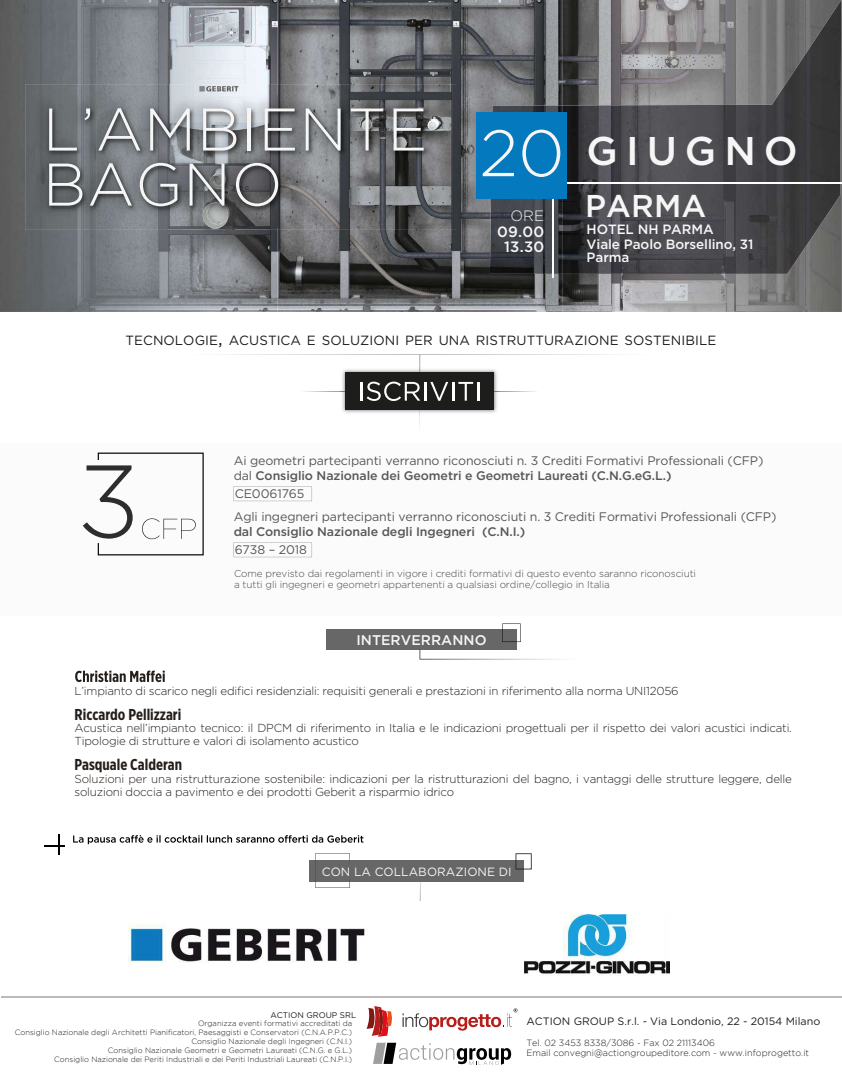
<style>
.page{position:relative;width:842px;height:1081px;background:#fff}
.page>*{position:absolute;margin:0;border:0;box-sizing:border-box;transform-origin:0 0}
.t1{font:300 102.8px "Gotham";color:#2e2d2c}
.t2{font:300 65.4px "Gotham";color:#f6f6f6}
.t3{font:300 60px/55px "Gotham";letter-spacing:.015em;color:#f6f6f6}
.t4{font:500 40px "Gotham";letter-spacing:.2em;color:#f6f6f6}
.t5{font:500 31.4px "Gotham";letter-spacing:.005em;color:#f6f6f6}
.t6{font:700 15.8px "Gotham X Narrow";color:#241e1b}
.t7{font:500 14.9px/15.8px "Gotham";letter-spacing:.015em;color:#f6f6f6;text-align:center}
.t8{font:300 14.9px "Gotham";color:#f6f6f6}
.t9{font:500 14px "Gotham";letter-spacing:.005em;color:#f6f6f6}
.t10{font:500 13.5px/14.6px "Gotham";letter-spacing:-.01em;color:#f6f6f6}
.t11{font:13.3px "Gotham";letter-spacing:.005em;color:#1d1d1b}
.t12{font:12.4px/14.9px "Gotham";letter-spacing:-.01em;color:#575756}
.t13{font:500 12.4px "Gotham";letter-spacing:-.01em;color:#575756}
.t14{font:12px "Gotham";letter-spacing:.005em;color:#f6f6f6}
.t15{font:300 11.6px/12.6px "Gotham";letter-spacing:-.02em;color:#241e1b}
.t16{font:10.7px "Gotham Rounded";color:#1e1e1c}
.t17{font:300 10px/11px "Gotham";letter-spacing:-.01em;color:#4a4949}
.t18{font:300 9px/10.3px "Gotham";color:#1e1e1c}
.t19{font:8.2px "Gotham Rounded";color:#1e1e1c}
.t20{font:300 7.7px/8.8px "Gotham";color:#1e1e1c;text-align:right}
.s1{font-size:19px}
.s2{font-weight:500}
</style>
<div class="page">
<hr style="left:1px;top:996px;width:841px;height:1px;background:#b9b9b9">
<svg style="left:225px;top:354px;width:389px;height:72px"></svg>
<svg style="left:367px;top:1006px;width:25px;height:30px"></svg>
<svg style="left:402px;top:1008px;width:116px;height:22px"></svg>
<svg style="left:373px;top:1042px;width:138px;height:22px"></svg>
<img style="left:0;top:0;width:842px;height:312px">
<img style="left:563px;top:274px;width:278px;height:38px">
<img style="left:25px;top:84px;width:431px;height:146px">
<img style="left:39px;top:95px;width:417px;height:132px">
<img style="left:490px;top:105px;width:73px;height:169px">
<img style="left:841px;top:0;width:1px;height:31px">
<img style="left:563px;top:0;width:278px;height:274px">
<hr style="left:567px;top:182px;width:275px;height:1px;background:#fff">
<hr style="left:552px;top:199px;width:1px;height:78px;background:#fff">
<div style="left:476px;top:112px;width:91px;height:87px;background:#0479bd"></div>
<svg style="left:75px;top:670px;width:90px;height:12px"></svg>
<div style="left:326px;top:629px;width:191px;height:20px;background:#676767"></div>
<svg style="left:502px;top:623px;width:19px;height:19px"></svg>
<svg style="left:420px;top:649px;width:110px;height:10px"></svg>
<div style="left:0;top:443px;width:842px;height:172px;background:#fbfbfb"></div>
<svg style="left:98px;top:452px;width:106px;height:103px"></svg>
<svg style="left:73px;top:835px;width:290px;height:9px"></svg>
<svg style="left:44px;top:834px;width:21px;height:21px"></svg>
<svg style="left:420px;top:881px;width:1px;height:19px"></svg>
<div style="left:309px;top:860px;width:215px;height:21px;background:#676767"></div>
<svg style="left:515px;top:853px;width:17px;height:16px"></svg>
<svg style="left:315px;top:853px;width:35px;height:34px"></svg>
<img style="left:128px;top:924px;width:237px;height:39px">
<img style="left:524px;top:914px;width:145px;height:61px">
<svg style="left:234px;top:486px;width:78px;height:15px"></svg>
<svg style="left:234px;top:542px;width:78px;height:15px"></svg>
<h3 class="t3" style="left:43px;top:100px;width:386px">L’AMBIENTE<br>BAGNO</h3>
<h2 class="t2" style="left:479px;top:112px;width:87px">20</h2>
<p class="t8" style="left:510px;top:206px;width:35px">ORE</p>
<p class="t7" style="left:497px;top:223px;width:49px">09.00<br>13.30</p>
<h3 class="t4" style="left:587px;top:125px;width:213px">GIUGNO</h3>
<h3 class="t5" style="left:585px;top:185px;width:123px">PARMA</h3>
<p class="t10" style="left:587px;top:222px;width:168px">HOTEL NH PARMA<br>Viale Paolo Borsellino, 31</p>
<p class="t10" style="left:587px;top:249px;width:44px">Parma</p>
<p class="t11" style="left:125px;top:332px;width:592px">TECNOLOGIE<span class="s1">,</span> ACUSTICA E SOLUZIONI PER UNA RISTRUTTURAZIONE SOSTENIBILE</p>
<h1 class="t1" style="left:77px;top:436px;width:64px">3</h1>
<p class="t12" style="left:234px;top:453px;width:531px">Ai geometri partecipanti verranno riconosciuti n. 3 Crediti Formativi Professionali (CFP) dal <span class="s2">Consiglio Nazionale dei Geometri e Geometri Laureati (C.N.G.eG.L.)</span></p>
<p class="t12" style="left:234px;top:481px;width:544px;line-height:23.3px">CE0061765<br>Agli ingegneri partecipanti verranno riconosciuti n. 3 Crediti Formativi Professionali (CFP)</p>
<p class="t13" style="left:234px;top:523px;width:293px">dal Consiglio Nazionale degli Ingegneri (C.N.I.)</p>
<p class="t12" style="left:235px;top:541px;width:74px">6738 – 2018</p>
<p class="t17" style="left:234px;top:568px;width:464px">Come previsto dai regolamenti in vigore i crediti formativi di questo evento saranno riconosciuti a tutti gli ingegneri e geometri appartenenti a qualsiasi ordine/collegio in Italia</p>
<p class="t9" style="left:356px;top:631px;width:132px">INTERVERRANNO</p>
<p class="t15" style="left:75px;top:683px;width:605px">L’impianto di scarico negli edifici residenziali: requisiti generali e prestazioni in riferimento alla norma UNI12056</p>
<h3 class="t6" style="left:75px;top:704px;width:108px">Riccardo Pellizzari</h3>
<p class="t15" style="left:75px;top:721px;width:719px">Acustica nell’impianto tecnico: il DPCM di riferimento in Italia e le indicazioni progettuali per il rispetto dei valori acustici indicati.<br>Tipologie di strutture e valori di isolamento acustico</p>
<h3 class="t6" style="left:75px;top:755px;width:109px">Pasquale Calderan</h3>
<p class="t15" style="left:75px;top:772px;width:719px">Soluzioni per una ristrutturazione sostenibile: indicazioni per la ristrutturazioni del bagno, i vantaggi delle strutture leggere, delle soluzioni doccia a pavimento e dei prodotti Geberit a risparmio idrico</p>
<p class="t14" style="left:322px;top:863px;width:191px">CON LA COLLABORAZIONE DI</p>
<p class="t19" style="left:270px;top:1008px;width:87px">ACTION GROUP SRL</p>
<p class="t20" style="left:15px;top:1018px;width:339px">Organizza eventi formativi accreditati da<br>Consiglio Nazionale degli Architetti Pianificatori, Paesaggisti e Conservatori (C.N.A.P.P.C.)<br>Consiglio Nazionale degli Ingegneri (C.N.I.)<br>Consiglio Nazionale Geometri e Geometri Laureati (C.N.G. e G.L.)<br>Consiglio Nazionale dei Periti Industriali e dei Periti Industriali Laureati (C.N.P.I.)</p>
<p class="t16" style="left:526px;top:1013px;width:295px">ACTION GROUP S.r.l. - Via Londonio, 22 - 20154 Milano</p>
<p class="t18" style="left:526px;top:1037px;width:284px">Tel. 02 3453 8338/3086 - Fax 02 21113406<br>Email convegni@actiongroupeditore.com - www.infoprogetto.it</p>
</div>
